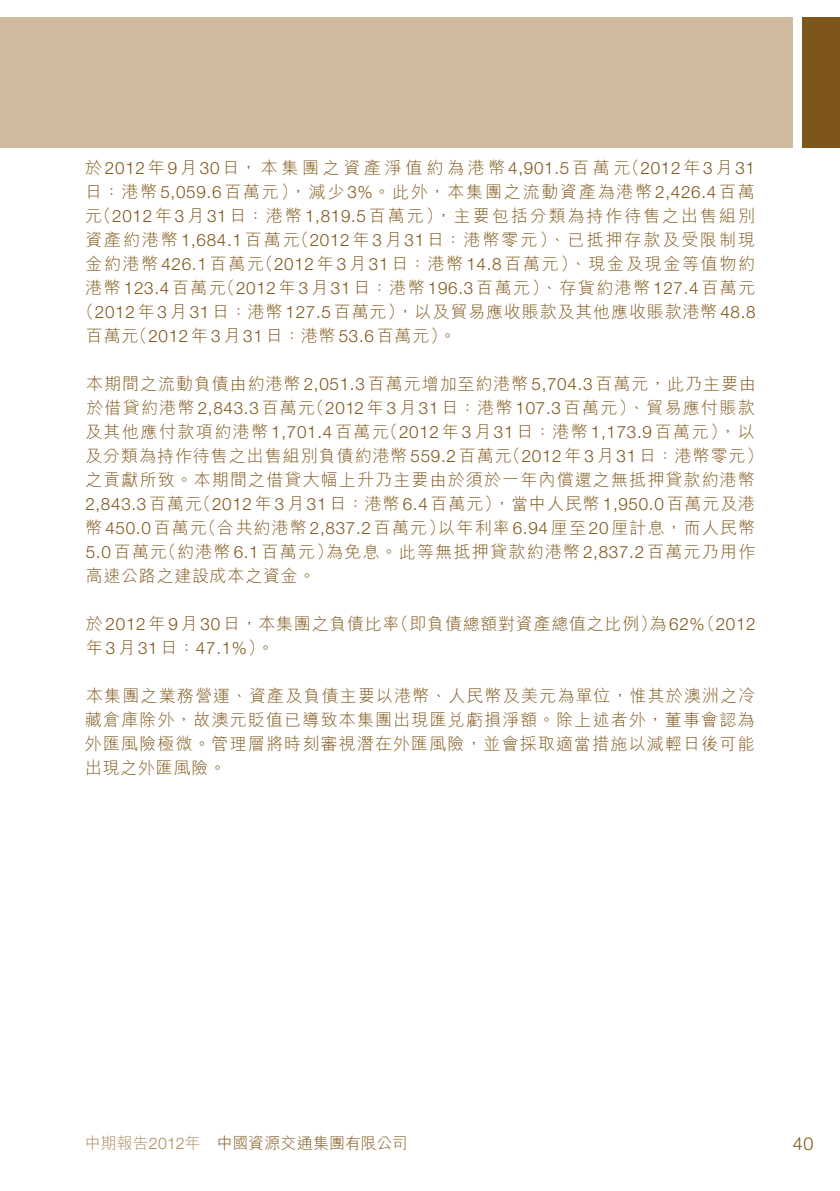
<style>
.page{position:relative;width:840px;height:1191px;background:#fff}
.page>*{position:absolute;margin:0;border:0;box-sizing:border-box;transform-origin:0 0}
.t1{font:300 18px "Helvetica Neue";color:#7f5619}
.t2{font:300 17px/24px "M Hei HK";letter-spacing:.065em;color:#7f5619;text-align:right}
.t3{font:300 17px/24px "M Hei HK";letter-spacing:.115em;color:#7f5619;text-align:right}
.t4{font:300 17px "Helvetica Neue";letter-spacing:.04em;color:#7f5619}
.t5{font:300 17px/24px "M Hei HK";letter-spacing:.085em;color:#7f5619}
.t6{font:300 17px "M Hei HK";letter-spacing:.04em;color:#7f5619}
.t7{font:300 17px/24px "M Hei HK";letter-spacing:.1em;color:#7f5619}
.t8{font:300 16px "M Hei HK";letter-spacing:-.01em;color:#7f5619}
.t9{font:300 16px "M Hei HK";color:#ab8a5f}
.s1{font-family:"Helvetica Neue"}
.s2{font-family:"M Hei HK"}
</style>
<div class="page">
<div style="left:802px;top:17px;width:37px;height:130px;background:#7f5619"></div>
<div style="left:0;top:17px;width:792px;height:130px;background:#d0bba1"></div>
<p class="t3" style="left:85px;top:155px;width:671px">於<span class="s1">2012</span>年<span class="s1">9</span>月<span class="s1">30</span>日，本集團之資產淨值約為港幣 <span class="s1">4,901.5</span> 百萬 （元 <span class="s1">2012</span>年 <span class="s1">3</span> 月 <span class="s1">31</span>日：港幣<span class="s1">5,059.6</span>百萬元 ，） 減少<span class="s1">3%</span>。此外，本集團之流動資產為港幣<span class="s1">2,426.4</span> 百萬（元 <span class="s1">2012</span>年<span class="s1">3</span>月<span class="s1">31</span>日：港幣<span class="s1">1,819.5</span>百萬元 ，） 主要包括分類為持作待售之出售組別（<span class="s1">2012</span>年<span class="s1">3</span>月<span class="s1">31</span>日：港幣零元）、已抵押存款及受限制現</p>
<p class="t7" style="left:256px;top:227px;width:500px;text-indent:-171px">資產約港幣<span class="s1">1,684.1</span> 百萬元<br>（<span class="s1">2012</span>年<span class="s1">3</span>月<span class="s1">31</span>日：港幣<span class="s1">14.8</span>百萬元）、現金及現金等值物約</p>
<p class="t5" style="left:218px;top:251px;width:538px;text-indent:-133px">金約港幣<span class="s1">426.1</span> 百萬元<br>（<span class="s1">2012</span>年<span class="s1">3</span>月<span class="s1">31</span>日：港幣<span class="s1">196.3</span>百萬元）、存貨約港幣<span class="s1">127.4</span> 百萬元</p>
<p class="t2" style="left:85px;top:275px;width:142px">港幣<span class="s1">123.4</span> 百萬元</p>
<p class="t2" style="left:77px;top:299px;width:679px">（<span class="s1">2012</span>年 <span class="s1">3</span> 月 <span class="s1">31</span> 日：港幣<span class="s1">127.5</span> 百萬元，）以及貿易應收賬款及其他應收賬款港幣<span class="s1">48.8</span></p>
<p class="t2" style="left:130px;top:323px;width:327px">（<span class="s1">2012</span>年 <span class="s1">3</span> 月 <span class="s1">31</span> 日：港幣<span class="s1">53.6</span> 百萬元。(</p>
<p class="t2" style="left:86px;top:323px;width:54px">百萬元</p>
<p class="t2" style="left:86px;top:371px;width:671px">本期間之流動負債由約港幣<span class="s1">2,051.3</span> 百萬元增加至約港幣 <span class="s1">5,704.3</span> 百萬元，此乃主要由（<span class="s1">2012</span>年<span class="s1">3</span>月<span class="s1">31</span>日：港幣<span class="s1">107.3</span>百萬元）、貿易應付賬款</p>
<p class="t2" style="left:86px;top:395px;width:230px">於借貸約港幣<span class="s1">2,843.3</span> 百萬元</p>
<p class="t5" style="left:85px;top:419px;width:305px">及其他應付款項約港幣<span class="s1">1,701.4</span> 百萬元</p>
<p class="t4" style="left:381px;top:421px;width:375px"><span class="s2">（</span>2012<span class="s2">年</span> 3 <span class="s2">月</span> 31 <span class="s2">日：港幣</span>1,173.9 <span class="s2">百萬元 ，） 以</span></p>
<p class="t2" style="left:503px;top:443px;width:261px">（<span class="s1">2012</span>年 <span class="s1">3</span> 月 <span class="s1">31</span> 日：港幣零元(</p>
<p class="t2" style="left:85px;top:443px;width:428px">及分類為持作待售之出售組別負債約港幣<span class="s1">559.2</span> 百萬元</p>
<p class="t2" style="left:85px;top:467px;width:670px">之貢獻所致。本期間之借貸大幅上升乃主要由於須於一年內償還之無抵押貸款約港幣</p>
<p class="t2" style="left:194px;top:491px;width:562px">（<span class="s1">2012</span>年 <span class="s1">3</span> 月 <span class="s1">31</span> 日：港幣<span class="s1">6.4</span> 百萬元，）當中人民幣<span class="s1">1,950.0</span> 百萬元及港</p>
<p class="t4" style="left:85px;top:493px;width:118px">2,843.3<span class="s2">百萬元</span></p>
<p class="t2" style="left:199px;top:515px;width:247px">（合共約港幣<span class="s1">2,837.2</span> 百萬元）</p>
<p class="t4" style="left:85px;top:518px;width:123px"><span class="s2">幣</span>450.0 <span class="s2">百萬元</span></p>
<p class="t2" style="left:438px;top:515px;width:318px">以年利率<span class="s1">6.94</span>厘至<span class="s1">20</span>厘計息，而人民幣</p>
<p class="t2" style="left:326px;top:539px;width:430px">為免息。此等無抵押貸款約港幣<span class="s1">2,837.2</span>百萬元乃用作</p>
<p class="t2" style="left:159px;top:539px;width:175px">（約港幣<span class="s1">6.1</span>百萬元）</p>
<p class="t4" style="left:86px;top:542px;width:83px">5.0<span class="s2">百萬元</span></p>
<p class="t6" style="left:86px;top:564px;width:231px">高速公路之建設成本之資金。</p>
<p class="t6" style="left:391px;top:612px;width:314px">（即負債總額對資產總值之比例為） <span class="s1">62%</span></p>
<p class="t4" style="left:697px;top:614px;width:59px"><span class="s2">)</span>2012</p>
<p class="t6" style="left:86px;top:612px;width:315px">於<span class="s1">2012</span> 年 <span class="s1">9</span> 月 <span class="s1">30</span> 日，本集團之負債比率</p>
<p class="t4" style="left:86px;top:638px;width:189px"><span class="s2">年</span>3 <span class="s2">月</span> 31 <span class="s2">日：</span>47.1% <span class="s2">。(</span></p>
<p class="t2" style="left:85px;top:683px;width:671px;text-align:justify">本集團之業務營運、資產及負債主要以港幣、人民幣及美元為單位，惟其於澳洲之冷藏倉庫除外，故澳元貶值已導致本集團出現匯兌虧損淨額。除上述者外，董事會認為外匯風險極微。管理層將時刻審視潛在外匯風險，並會採取適當措施以減輕日後可能出現之外匯風險。</p>
<p class="t9" style="left:85px;top:1131px;width:117px">中期報告<span class="s1">2012</span>年</p>
<p class="t8" style="left:217px;top:1131px;width:192px">中國資源交通集團有限公司</p>
<p class="t1" style="left:792px;top:1132px;width:22px">40</p>
</div>
